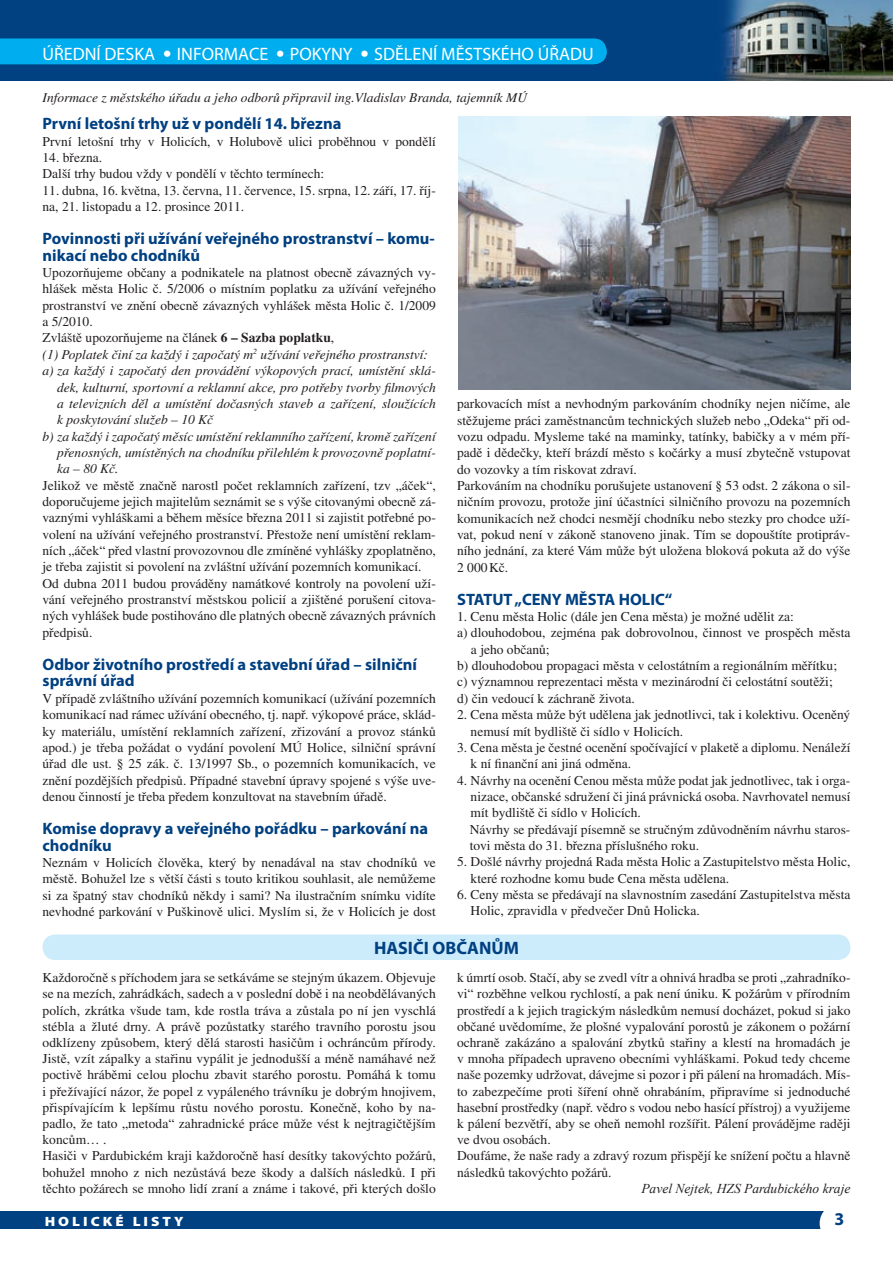
<style>
.page{position:relative;width:893px;height:1263px;background:#fff}
.page>*{position:absolute;margin:0;border:0;box-sizing:border-box;transform-origin:0 0}
.t1{font:18px "Myriad Pro";color:#fff}
.t2{font:700 18px "Myriad Pro";color:#014081}
.t3{font:700 16.5px/16.6px "Myriad Pro";color:#014081}
.t4{font:13.5px/16.4px "Times CE";color:#231f20}
.t5{font:italic 13.5px "Times CE";color:#231f20}
.t6{font:italic 13.5px "Times New Roman";color:#231f20}
.t7{font:900 13.5px "Myriad Pro";letter-spacing:.2em;color:#fff;scale:1.11 1}
.s1{font-family:"Frutiger CE";font-weight:300}
.s2{font-weight:700}
</style>
<div class="page">
<div style="left:0;top:0;width:893px;height:81px;background:#014081"></div>
<div style="left:0;top:1212px;width:843px;height:17px;background:#014081"></div>
<div style="left:820px;top:1203px;width:39px;height:40px;background:#fff;border-radius:50%"></div>
<div style="left:0;top:39px;width:607px;height:25px;background:#00aeef"></div>
<div style="left:43px;top:934px;width:807px;height:26px;background:#ccecfb;border-radius:13px"></div>
<img style="left:458px;top:117px;width:392px;height:272px">
<img style="left:722px;top:0;width:171px;height:81px">
<h1 class="t1" style="left:43px;top:43px;width:553px">ÚŘEDNÍ DESKA <span class="s1">•</span> INFORMACE <span class="s1">•</span> POKYNY <span class="s1">•</span> SDĚLENÍ MĚSTSKÉHO ÚŘADU</h1>
<p class="t5" style="left:43px;top:90px;width:486px">Informace z městského úřadu a jeho odborů připravil ing.Vladislav Branda, tajemník MÚ</p>
<p class="t3" style="left:43px;top:115px;width:300px">První letošní trhy už v pondělí 14. března</p>
<p class="t4" style="left:43px;top:133px;width:395px">První letošní trhy v Holicích, v Holubově ulici proběhnou v pondělí</p>
<p class="t4" style="left:43px;top:149px;width:283px">14. března.<br>Další trhy budou vždy v pondělí v těchto termínech:</p>
<p class="t4" style="left:43px;top:182px;width:395px">11. dubna, 16. května, 13. června, 11. července, 15. srpna, 12. září, 17. říj&shy;na, 21. listopadu a 12. prosince 2011.</p>
<p class="t3" style="left:43px;top:230px;width:394px">Povinnosti při užívání veřejného prostranství – komu&shy;nikací nebo chodníků</p>
<p class="t4" style="left:43px;top:264px;width:395px">Upozorňujeme občany a podnikatele na platnost obecně závazných vy-</p>
<p class="t4" style="left:43px;top:281px;width:395px">hlášek města Holic č. 5/2006 o místním poplatku za užívání veřejného</p>
<p class="t4" style="left:43px;top:297px;width:395px">prostranství ve znění obecně závazných vyhlášek města Holic č. 1/2009</p>
<p class="t4" style="left:43px;top:313px;width:52px">a 5/2010.</p>
<p class="t4" style="left:43px;top:330px;width:293px">Zvláště upozorňujeme na článek <span class="s2">6 – Sazba poplatku</span>,</p>
<p class="t5" style="left:43px;top:346px;width:387px">(1) Poplatek činí za každý i započatý m<sup>2</sup> užívání veřejného prostranství:</p>
<p class="t5" style="left:43px;top:363px;width:395px">a) za každý i započatý den provádění výkopových prací, umístění sklá-</p>
<p class="t5" style="left:57px;top:379px;width:380px">dek, kulturní, sportovní a reklamní akce, pro potřeby tvorby filmových</p>
<p class="t5" style="left:57px;top:395px;width:380px">a televizních děl a umístění dočasných staveb a zařízení, sloužících</p>
<p class="t5" style="left:57px;top:412px;width:158px">k poskytování služeb – 10 Kč</p>
<p class="t5" style="left:43px;top:428px;width:395px">b) za každý i započatý měsíc umístění reklamního zařízení, kromě zařízení</p>
<p class="t5" style="left:57px;top:445px;width:380px">přenosných, umístěných na chodníku přilehlém k provozovně poplatní-</p>
<p class="t5" style="left:57px;top:461px;width:63px">ka – 80 Kč.</p>
<p class="t4" style="left:43px;top:477px;width:395px">Jelikož ve městě značně narostl počet reklamních zařízení, tzv „áček“, doporučujeme jejich majitelům seznámit se s výše citovanými obecně zá&shy;vaznými vyhláškami a během měsíce března 2011 si zajistit potřebné po&shy;volení na užívání veřejného prostranství. Přestože není umístění reklam&shy;ních „áček“ před vlastní provozovnou dle zmíněné vyhlášky zpoplatněno, je třeba zajistit si povolení na zvláštní užívání pozemních komunikací.<br>Od dubna 2011 budou prováděny namátkové kontroly na povolení uží&shy;vání veřejného prostranství městskou policií a zjištěné porušení citova&shy;ných vyhlášek bude postihováno dle platných obecně závazných právních předpisů.</p>
<p class="t3" style="left:43px;top:655px;width:376px">Odbor životního prostředí a stavební úřad – silniční správní úřad</p>
<p class="t4" style="left:43px;top:690px;width:395px;text-align:justify">V případě zvláštního užívání pozemních komunikací (užívání pozemních komunikací nad rámec užívání obecného, tj. např. výkopové práce, sklád&shy;ky materiálu, umístění reklamních zařízení, zřizování a provoz stánků apod.) je třeba požádat o vydání povolení MÚ Holice, silniční správní úřad dle ust. § 25 zák. č. 13/1997 Sb., o pozemních komunikacích, ve znění pozdějších předpisů. Případné stavební úpravy spojené s výše uve&shy;denou činností je třeba předem konzultovat na stavebním úřadě.</p>
<p class="t3" style="left:43px;top:819px;width:387px">Komise dopravy a veřejného pořádku – parkování na chodníku</p>
<p class="t4" style="left:43px;top:854px;width:395px;text-align:justify">Neznám v Holicích člověka, který by nenadával na stav chodníků ve městě. Bohužel lze s větší části s touto kritikou souhlasit, ale nemůžeme si za špatný stav chodníků někdy i sami? Na ilustračním snímku vidíte nevhodné parkování v Puškinově ulici. Myslím si, že v Holicích je dost</p>
<p class="t4" style="left:457px;top:395px;width:395px">parkovacích míst a nevhodným parkováním chodníky nejen ničíme, ale stěžujeme práci zaměstnancům technických služeb nebo „Odeka“ při od&shy;vozu odpadu. Mysleme také na maminky, tatínky, babičky a v mém pří&shy;padě i dědečky, kteří brázdí město s kočárky a musí zbytečně vstupovat do vozovky a tím riskovat zdraví.<br>Parkováním na chodníku porušujete ustanovení § 53 odst. 2 zákona o sil&shy;ničním provozu, protože jiní účastníci silničního provozu na pozemních komunikacích než chodci nesmějí chodníku nebo stezky pro chodce uží&shy;vat, pokud není v zákoně stanoveno jinak. Tím se dopouštíte protipráv&shy;ního jednání, za které Vám může být uložena bloková pokuta až do výše 2 000 Kč.</p>
<p class="t3" style="left:457px;top:590px;width:217px">STATUT „CENY MĚSTA HOLIC“</p>
<p class="t4" style="left:457px;top:608px;width:338px">1. Cenu města Holic (dále jen Cena města) je možné udělit za:</p>
<p class="t4" style="left:457px;top:624px;width:395px">a) dlouhodobou, zejména pak dobrovolnou, činnost ve prospěch města</p>
<p class="t4" style="left:471px;top:641px;width:80px">a jeho občanů;</p>
<p class="t4" style="left:457px;top:657px;width:381px">b) dlouhodobou propagaci města v celostátním a regionálním měřítku;</p>
<p class="t4" style="left:457px;top:673px;width:377px">c) významnou reprezentaci města v mezinárodní či celostátní soutěži;</p>
<p class="t4" style="left:457px;top:690px;width:179px">d) čin vedoucí k záchraně života.</p>
<p class="t4" style="left:471px;top:706px;width:381px;text-indent:-14px">2. Cena města může být udělena jak jednotlivci, tak i kolektivu. Oceněný nemusí mít bydliště či sídlo v Holicích.</p>
<p class="t4" style="left:471px;top:739px;width:381px;text-indent:-14px">3. Cena města je čestné ocenění spočívající v plaketě a diplomu. Nenáleží k ní finanční ani jiná odměna.</p>
<p class="t4" style="left:470px;top:772px;width:382px;text-indent:-13px">4. Návrhy na ocenění Cenou města může podat jak jednotlivec, tak i orga&shy;nizace, občanské sdružení či jiná právnická osoba. Navrhovatel nemusí mít bydliště či sídlo v Holicích.<br>Návrhy se předávají písemně se stručným zdůvodněním návrhu staros&shy;tovi města do 31. března příslušného roku.</p>
<p class="t4" style="left:471px;top:853px;width:381px;text-indent:-14px">5. Došlé návrhy projedná Rada města Holic a Zastupitelstvo města Holic, které rozhodne komu bude Cena města udělena.</p>
<p class="t4" style="left:471px;top:886px;width:381px;text-indent:-14px">6. Ceny města se předávají na slavnostním zasedání Zastupitelstva města<br>Holic, zpravidla v předvečer Dnů Holicka.</p>
<h1 class="t2" style="left:374px;top:936px;width:146px">HASIČI OBČANŮM</h1>
<p class="t4" style="left:43px;top:969px;width:395px">Každoročně s příchodem jara se setkáváme se stejným úkazem. Objevuje se na mezích, zahrádkách, sadech a v poslední době i na neobdělávaných polích, zkrátka všude tam, kde rostla tráva a zůstala po ní jen vyschlá stébla a žluté drny. A právě pozůstatky starého travního porostu jsou odklízeny způsobem, který dělá starosti hasičům i ochráncům přírody.<br>Jistě, vzít zápalky a stařinu vypálit je jednodušší a méně namáhavé než poctivě hráběmi celou plochu zbavit starého porostu. Pomáhá k tomu i přežívající názor, že popel z vypáleného trávníku je dobrým hnojivem, přispívajícím k lepšímu růstu nového porostu. Konečně, koho by na&shy;padlo, že tato „metoda“ zahradnické práce může vést k nejtragičtějším koncům… .<br>Hasiči v Pardubickém kraji každoročně hasí desítky takovýchto požárů, bohužel mnoho z nich nezůstává beze škody a dalších následků. I při těchto požárech se mnoho lidí zraní a známe i takové, při kterých došlo</p>
<p class="t4" style="left:457px;top:969px;width:395px">k úmrtí osob. Stačí, aby se zvedl vítr a ohnivá hradba se proti „zahradníko&shy;vi“ rozběhne velkou rychlostí, a pak není úniku. K požárům v přírodním prostředí a k jejich tragickým následkům nemusí docházet, pokud si jako občané uvědomíme, že plošné vypalování porostů je zákonem o požární ochraně zakázáno a spalování zbytků stařiny a klestí na hromadách je v mnoha případech upraveno obecními vyhláškami. Pokud tedy chceme naše pozemky udržovat, dávejme si pozor i při pálení na hromadách. Mís&shy;to zabezpečíme proti šíření ohně ohrabáním, připravíme si jednoduché hasební prostředky (např. vědro s vodou nebo hasící přístroj) a využijeme k pálení bezvětří, aby se oheň nemohl rozšířit. Pálení provádějme raději ve dvou osobách.<br>Doufáme, že naše rady a zdravý rozum přispějí ke snížení počtu a hlavně následků takovýchto požárů.</p>
<p class="t6" style="left:641px;top:1179px;width:211px">Pavel Nejtek, HZS Pardubického kraje</p>
<p class="t7" style="left:45px;top:1212px;width:127px">HOLICKÉ LISTY</p>
</div>
